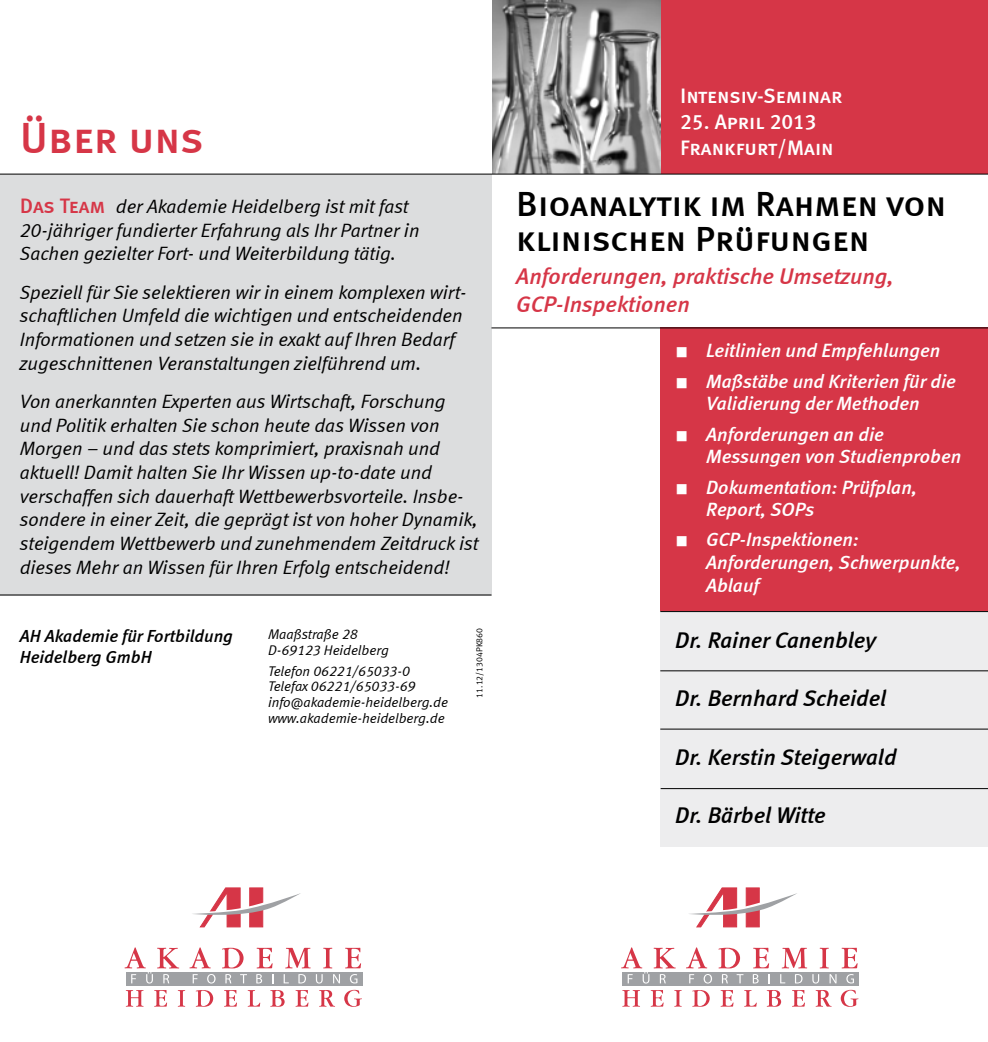
<style>
.page{position:relative;width:988px;height:1042px;background:#fff}
.page>*{position:absolute;margin:0;border:0;box-sizing:border-box;transform-origin:0 0}
.t1{font:43.75px "Meta Medium LF Caps";color:#d63647}
.t2{font:35px/35px "Meta Medium LF Caps";color:#000}
.t3{font:italic 22.75px "Meta Medium LF";color:#000}
.t4{font:italic 22.75px/28px "Meta Medium LF";color:#d63647}
.t5{font:21px/26.2px "Meta Medium LF Caps";color:#fff}
.t6{font:italic 19.25px/23.6px "Meta Normal LF";color:#000}
.t7{font:italic 19.25px/22.8px "Meta Medium LF";color:#fff}
.t8{font:italic 17.5px/21px "Meta Medium LF";color:#000}
.t9{font:italic 14px/15.8px "Meta Normal LF";color:#000}
.t10{font:8.75px "Meta Normal LF";color:#000}
.s1{font-family:"Meta Medium LF Caps";font-style:normal;font-size:21px;color:#d63647}
</style>
<div class="page">
<div style="left:660px;top:0;width:327px;height:174px;background:#d63647"></div>
<svg style="left:192px;top:888px;width:109px;height:39px"></svg>
<svg style="left:126px;top:990px;width:17px;height:16px"></svg>
<svg style="left:154px;top:990px;width:13px;height:16px"></svg>
<svg style="left:178px;top:990px;width:7px;height:16px"></svg>
<svg style="left:196px;top:990px;width:17px;height:16px"></svg>
<svg style="left:224px;top:990px;width:13px;height:16px"></svg>
<svg style="left:247px;top:990px;width:13px;height:16px"></svg>
<svg style="left:270px;top:990px;width:14px;height:16px"></svg>
<svg style="left:295px;top:990px;width:13px;height:16px"></svg>
<svg style="left:319px;top:990px;width:16px;height:16px"></svg>
<svg style="left:344px;top:990px;width:18px;height:17px"></svg>
<svg style="left:189px;top:947px;width:22px;height:21px"></svg>
<svg style="left:222px;top:948px;width:21px;height:20px"></svg>
<svg style="left:256px;top:948px;width:16px;height:20px"></svg>
<svg style="left:285px;top:948px;width:25px;height:20px"></svg>
<svg style="left:323px;top:948px;width:9px;height:20px"></svg>
<svg style="left:345px;top:948px;width:16px;height:20px"></svg>
<div style="left:126px;top:972px;width:236px;height:13px;background:#9fa1a4"></div>
<svg style="left:124px;top:947px;width:55px;height:36px"></svg>
<svg style="left:193px;top:974px;width:4px;height:9px"></svg>
<svg style="left:207px;top:974px;width:8px;height:9px"></svg>
<svg style="left:225px;top:974px;width:6px;height:9px"></svg>
<svg style="left:240px;top:974px;width:7px;height:9px"></svg>
<svg style="left:256px;top:974px;width:6px;height:9px"></svg>
<svg style="left:283px;top:974px;width:6px;height:9px"></svg>
<svg style="left:298px;top:974px;width:8px;height:9px"></svg>
<svg style="left:316px;top:974px;width:6px;height:9px"></svg>
<svg style="left:333px;top:974px;width:7px;height:9px"></svg>
<svg style="left:350px;top:974px;width:7px;height:9px"></svg>
<svg style="left:689px;top:888px;width:108px;height:39px"></svg>
<svg style="left:622px;top:990px;width:17px;height:16px"></svg>
<svg style="left:650px;top:990px;width:13px;height:16px"></svg>
<svg style="left:674px;top:990px;width:7px;height:16px"></svg>
<svg style="left:692px;top:990px;width:17px;height:16px"></svg>
<svg style="left:720px;top:990px;width:13px;height:16px"></svg>
<svg style="left:744px;top:990px;width:12px;height:16px"></svg>
<svg style="left:766px;top:990px;width:14px;height:16px"></svg>
<svg style="left:792px;top:990px;width:12px;height:16px"></svg>
<svg style="left:815px;top:990px;width:16px;height:16px"></svg>
<svg style="left:840px;top:990px;width:18px;height:17px"></svg>
<svg style="left:686px;top:947px;width:21px;height:21px"></svg>
<svg style="left:718px;top:948px;width:21px;height:20px"></svg>
<svg style="left:753px;top:948px;width:15px;height:20px"></svg>
<svg style="left:781px;top:948px;width:25px;height:20px"></svg>
<svg style="left:819px;top:948px;width:9px;height:20px"></svg>
<svg style="left:841px;top:948px;width:16px;height:20px"></svg>
<div style="left:622px;top:972px;width:236px;height:13px;background:#9fa1a4"></div>
<svg style="left:621px;top:947px;width:54px;height:36px"></svg>
<svg style="left:689px;top:974px;width:5px;height:9px"></svg>
<svg style="left:703px;top:974px;width:8px;height:9px"></svg>
<svg style="left:722px;top:974px;width:5px;height:9px"></svg>
<svg style="left:736px;top:974px;width:7px;height:9px"></svg>
<svg style="left:752px;top:974px;width:6px;height:9px"></svg>
<svg style="left:780px;top:974px;width:5px;height:9px"></svg>
<svg style="left:795px;top:974px;width:7px;height:9px"></svg>
<svg style="left:812px;top:974px;width:6px;height:9px"></svg>
<svg style="left:829px;top:974px;width:7px;height:9px"></svg>
<svg style="left:846px;top:974px;width:7px;height:9px"></svg>
<div style="left:660px;top:327px;width:327px;height:284px;background:#d63647"></div>
<img style="left:492px;top:0;width:168px;height:174px">
<div style="left:660px;top:612px;width:327px;height:234px;background:#ededee"></div>
<hr style="left:660px;top:611px;width:327px;height:1px;background:#000">
<hr style="left:660px;top:670px;width:327px;height:1px;background:#000">
<hr style="left:660px;top:728px;width:327px;height:1px;background:#000">
<hr style="left:660px;top:788px;width:327px;height:1px;background:#000">
<div style="left:0;top:174px;width:491px;height:421px;background:#dcddde"></div>
<hr style="left:0;top:594px;width:491px;height:1px;background:#000">
<hr style="left:0;top:174px;width:987px;height:1px;background:#000">
<hr style="left:491px;top:327px;width:496px;height:1px;background:#000">
<h1 class="t1" style="left:20px;top:113px;width:185px">Über uns</h1>
<p class="t6" style="left:20px;top:194px;width:401px"><span class="s1">Das Team</span> der Akademie Heidelberg ist mit fast<br>20-jähriger fundierter Erfahrung als Ihr Partner in<br>Sachen gezielter Fort- und Weiterbildung tätig.</p>
<p class="t6" style="left:20px;top:280px;width:448px">Speziell für Sie selektieren wir in einem komplexen wirt&shy;schaftlichen Umfeld die wichtigen und entscheidenden Informationen und setzen sie in exakt auf Ihren Bedarf zugeschnittenen Veranstaltungen zielführend um.</p>
<p class="t6" style="left:20px;top:389px;width:460px">Von anerkannten Experten aus Wirtschaft, Forschung und Politik erhalten Sie schon heute das Wissen von Morgen – und das stets komprimiert, praxisnah und aktuell! Damit halten Sie Ihr Wissen up-to-date und verschaffen sich dauerhaft Wettbewerbsvorteile. Insbe&shy;sondere in einer Zeit, die geprägt ist von hoher Dynamik, steigendem Wettbewerb und zunehmendem Zeitdruck ist dieses Mehr an Wissen für Ihren Erfolg entscheidend!</p>
<p class="t8" style="left:20px;top:625px;width:214px">AH Akademie für Fortbildung<br>Heidelberg GmbH</p>
<p class="t9" style="left:268px;top:626px;width:122px">Maaßstraße 28<br>D-69123 Heidelberg</p>
<p class="t9" style="left:268px;top:663px;width:181px">Telefon 06221/65033-0<br>Telefax 06221/65033-69 info@akademie-heidelberg.de www.akademie-heidelberg.de</p>
<p class="t10" style="left:474px;top:697px;width:71px;rotate:-90deg">11.12/1304PK860</p>
<p class="t5" style="left:680px;top:82px;width:164px">Intensiv-Seminar</p>
<p class="t5" style="left:680px;top:108px;width:155px">25. April 2013<br>Frankfurt/Main</p>
<h2 class="t2" style="left:516px;top:186px;width:431px">Bioanalytik im Rahmen von klinischen Prüfungen</h2>
<p class="t4" style="left:516px;top:261px;width:379px">Anforderungen, praktische Umsetzung,<br>GCP-Inspektionen</p>
<p class="t7" style="left:676px;top:339px;width:265px">■ Leitlinien und Empfehlungen</p>
<p class="t7" style="left:676px;top:369px;width:281px;text-align:center">■ Maßstäbe und Kriterien für die<br>Validierung der Methoden</p>
<p class="t7" style="left:706px;top:422px;width:256px;text-indent:-30px">■ Anforderungen an die<br>Messungen von Studienproben</p>
<p class="t7" style="left:706px;top:475px;width:212px;text-indent:-30px">■ Dokumentation: Prüfplan,<br>Report, SOPs</p>
<p class="t7" style="left:706px;top:528px;width:256px;text-indent:-30px">■ GCP-Inspektionen:<br>Anforderungen, Schwerpunkte,<br>Ablauf</p>
<p class="t3" style="left:675px;top:626px;width:202px">Dr. Rainer Canenbley</p>
<p class="t3" style="left:675px;top:685px;width:212px">Dr. Bernhard Scheidel</p>
<p class="t3" style="left:675px;top:743px;width:223px">Dr. Kerstin Steigerwald</p>
<p class="t3" style="left:675px;top:801px;width:152px">Dr. Bärbel Witte</p>
</div>
